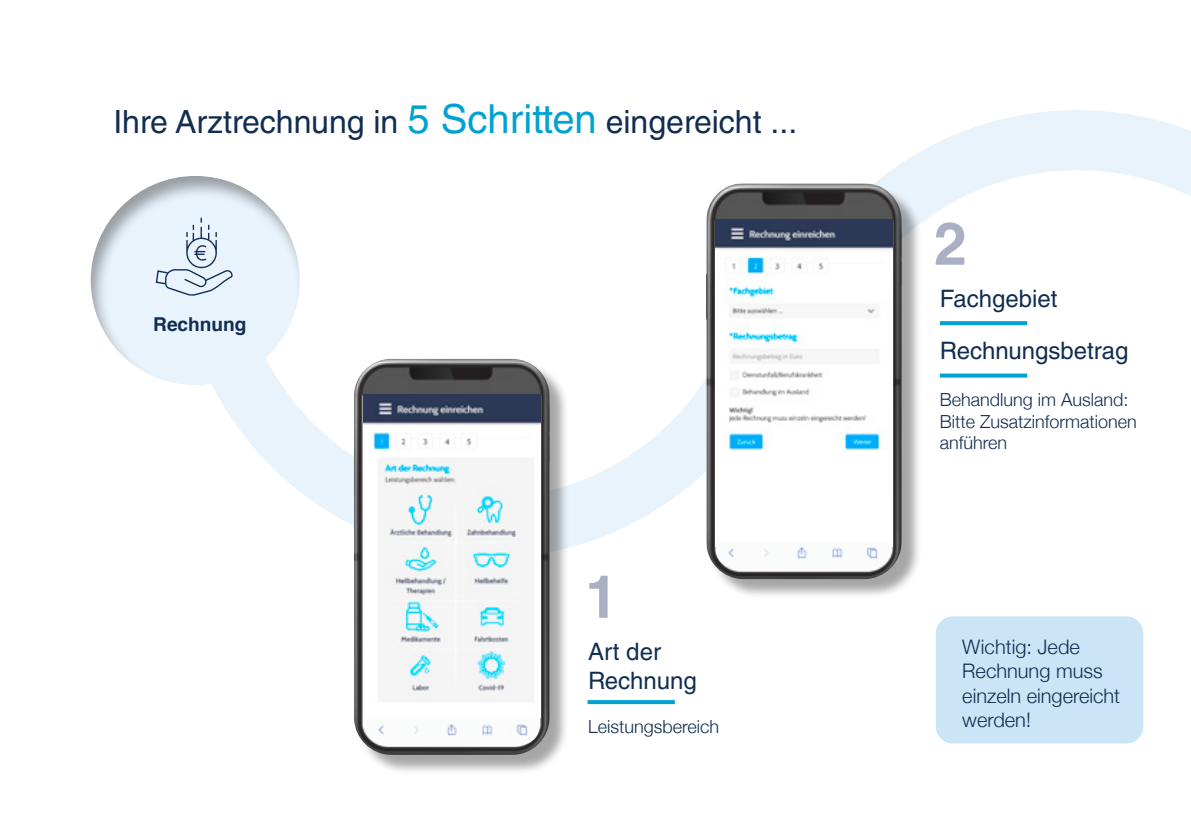
<style>
.page{position:relative;width:1191px;height:840px;background:#fff}
.page>*{position:absolute;margin:0;border:0;box-sizing:border-box;transform-origin:0 0}
.t1{font:700 59.4px "Helvetica";color:#abafc3}
.t2{font:32px "Helvetica LT Std";color:#112d51}
.t3{font:24px/52.4px "Helvetica LT Std";color:#112d51}
.t4{font:300 20px/24px "Helvetica Neue";color:#112d51}
.t5{font:700 19px "Helvetica";color:#112d51}
.t6{font:300 18px/21.6px "Helvetica Neue";color:#112d51}
.s1{font-size:40px;color:#00a2d3}
</style>
<div class="page">
<svg style="left:876px;top:110px;width:315px;height:268px"></svg>
<svg style="left:213px;top:379px;width:493px;height:168px"></svg>
<div style="left:935px;top:616px;width:208px;height:127px;background:#cbe5f6;border-radius:17px"></div>
<svg style="left:940px;top:321px;width:87px;height:4px"></svg>
<svg style="left:940px;top:373px;width:87px;height:4px"></svg>
<svg style="left:587px;top:700px;width:88px;height:3px"></svg>
<div style="left:357px;top:361px;width:213px;height:413px;background:#000;opacity:.35"></div>
<img style="left:354px;top:358px;width:195px;height:396px">
<div style="left:709px;top:186px;width:213px;height:413px;background:#000;opacity:.35"></div>
<img style="left:706px;top:183px;width:195px;height:395px">
<img style="left:363px;top:394px;width:177px;height:323px">
<img style="left:715px;top:219px;width:177px;height:327px">
<div style="left:88px;top:172px;width:214px;height:214px;background:#000;opacity:.35"></div>
<svg style="left:155px;top:217px;width:78px;height:79px"></svg>
<svg style="left:366px;top:717px;width:173px;height:29px"></svg>
<img style="left:378px;top:724px;width:149px;height:10px">
<svg style="left:715px;top:540px;width:174px;height:29px"></svg>
<img style="left:728px;top:547px;width:149px;height:11px">
<h2 class="t2" style="left:113px;top:103px;width:685px">Ihre Arztrechnung in <span class="s1">5 Schritten</span> eingereicht ...</h2>
<p class="t5" style="left:153px;top:308px;width:95px">Rechnung</p>
<h1 class="t1" style="left:585px;top:548px;width:35px">1</h1>
<h3 class="t3" style="left:588px;top:636px;width:110px;line-height:28.8px">Art der<br>Rechnung</h3>
<p class="t6" style="left:588px;top:714px;width:133px">Leistungsbereich</p>
<h1 class="t1" style="left:933px;top:196px;width:35px">2</h1>
<h3 class="t3" style="left:940px;top:272px;width:190px">Fachgebiet<br>Rechnungsbetrag</h3>
<p class="t6" style="left:940px;top:387px;width:199px">Behandlung im Ausland:<br>Bitte Zusatzinformationen anführen</p>
<p class="t4" style="left:962px;top:633px;width:159px">Wichtig: Jede<br>Rechnung muss einzeln eingereicht werden!</p>
</div>
